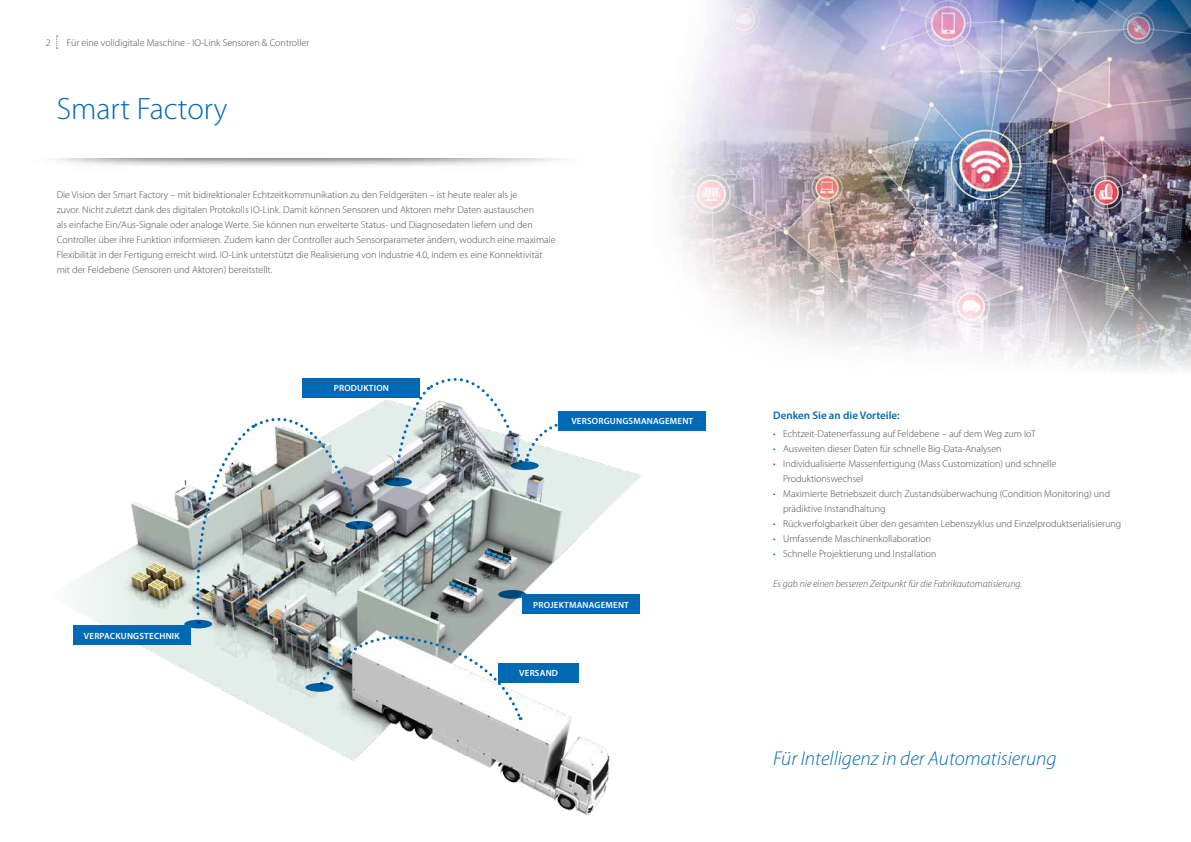
<style>
.page{position:relative;width:1191px;height:842px;background:#fff}
.page>*{position:absolute;margin:0;border:0;box-sizing:border-box;transform-origin:0 0}
.t1{font:300 31px "Myriad Pro";color:#0069b4}
.t2{font:italic 300 20px "Myriad Pro";color:#0069b4}
.t3{font:600 11px "Myriad Pro";color:#0069b4}
.t4{font:300 10px/15px "Myriad Pro";color:#4a4a49}
.t5{font:italic 300 10px "Myriad Pro";color:#4a4a49}
.t6{font:600 9px "Myriad Pro";letter-spacing:.02em;color:#fff}
.s1{color:#0069b4}
</style>
<div class="page">
<img style="left:557px;top:0;width:634px;height:370px">
<img style="left:66px;top:382px;width:575px;height:434px">
<svg style="left:394px;top:355px;width:186px;height:126px"></svg>
<img style="left:192px;top:395px;width:168px;height:229px">
<svg style="left:320px;top:634px;width:203px;height:86px"></svg>
<svg style="left:511px;top:461px;width:28px;height:9px"></svg>
<svg style="left:498px;top:590px;width:28px;height:9px"></svg>
<svg style="left:384px;top:478px;width:28px;height:8px"></svg>
<svg style="left:345px;top:521px;width:28px;height:9px"></svg>
<svg style="left:184px;top:620px;width:28px;height:8px"></svg>
<svg style="left:305px;top:683px;width:28px;height:9px"></svg>
<svg style="left:56px;top:36px;width:2px;height:13px"></svg>
<img style="left:56px;top:159px;width:539px;height:35px">
<div style="left:558px;top:411px;width:148px;height:20px;background:#0069b4"></div>
<div style="left:522px;top:594px;width:118px;height:20px;background:#0069b4"></div>
<div style="left:303px;top:378px;width:117px;height:20px;background:#0069b4"></div>
<div style="left:73px;top:625px;width:117px;height:20px;background:#0069b4"></div>
<div style="left:498px;top:663px;width:81px;height:20px;background:#0069b4"></div>
<p class="t4" style="left:46px;top:36px;width:6px">2</p>
<p class="t4" style="left:67px;top:36px;width:244px">Für eine volldigitale Maschine - IO-Link Sensoren &amp; Controller</p>
<h1 class="t1" style="left:57px;top:91px;width:172px">Smart Factory</h1>
<p class="t4" style="left:57px;top:187px;width:500px">Die Vision der Smart Factory – mit bidirektionaler Echtzeitkommunikation zu den Feldgeräten – ist heute realer als je<br>zuvor. Nicht zuletzt dank des digitalen Protokolls IO-Link. Damit können Sensoren und Aktoren mehr Daten austauschen<br>als einfache Ein/Aus-Signale oder analoge Werte. Sie können nun erweiterte Status- und Diagnosedaten liefern und den Controller über ihre Funktion informieren. Zudem kann der Controller auch Sensorparameter ändern, wodurch eine maximale Flexibilität in der Fertigung erreicht wird. IO-Link unterstützt die Realisierung von Industrie 4.0, indem es eine Konnektivität mit der Feldebene (Sensoren und Aktoren) bereitstellt.</p>
<p class="t6" style="left:84px;top:630px;width:97px">VERPACKUNGSTECHNIK</p>
<p class="t6" style="left:334px;top:382px;width:57px">PRODUKTION</p>
<p class="t6" style="left:571px;top:416px;width:123px">VERSORGUNGSMANAGEMENT</p>
<p class="t6" style="left:533px;top:599px;width:97px">PROJEKTMANAGEMENT</p>
<p class="t6" style="left:519px;top:668px;width:40px">VERSAND</p>
<p class="t3" style="left:773px;top:409px;width:128px">Denken Sie an die Vorteile:</p>
<p class="t4" style="left:773px;top:426px;width:264px"><span class="s1">•</span> Echtzeit-Datenerfassung auf Feldebene – auf dem Weg zum IoT</p>
<p class="t4" style="left:773px;top:441px;width:230px"><span class="s1">•</span> Ausweiten dieser Daten für schnelle Big-Data-Analysen</p>
<p class="t4" style="left:783px;top:456px;width:275px;text-indent:-10px"><span class="s1">•</span> Individualisierte Massenfertigung (Mass Customization) und schnelle<br>Produktionswechsel</p>
<p class="t4" style="left:783px;top:486px;width:328px;text-indent:-10px"><span class="s1">•</span> Maximierte Betriebszeit durch Zustandsüberwachung (Condition Monitoring) und prädiktive Instandhaltung</p>
<p class="t4" style="left:773px;top:516px;width:350px"><span class="s1">•</span> Rückverfolgbarkeit über den gesamten Lebenszyklus und Einzelproduktserialisierung</p>
<p class="t4" style="left:773px;top:531px;width:159px"><span class="s1">•</span> Umfassende Maschinenkollaboration</p>
<p class="t4" style="left:773px;top:546px;width:165px"><span class="s1">•</span> Schnelle Projektierung und Installation</p>
<p class="t5" style="left:773px;top:578px;width:250px">Es gab nie einen besseren Zeitpunkt für die Fabrikautomatisierung.</p>
<h2 class="t2" style="left:773px;top:747px;width:285px">Für Intelligenz in der Automatisierung</h2>
</div>
